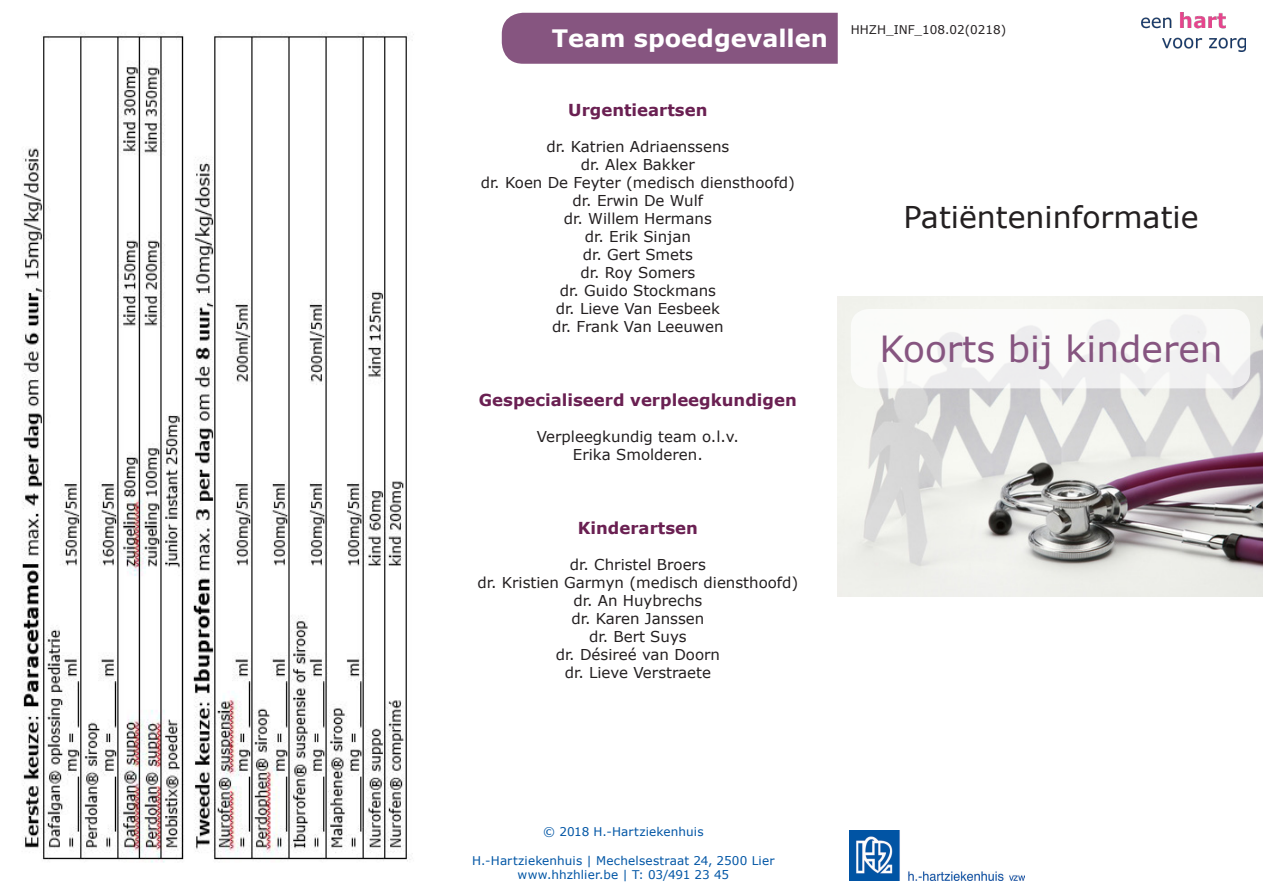
<style>
.page{position:relative;width:1263px;height:893px;background:#fff}
.page>*{position:absolute;margin:0;border:0;box-sizing:border-box;transform-origin:0 0}
.t1{font:36px "Verdana";color:#865580}
.t2{font:30px "Verdana";color:#231f20}
.t3{font:700 24px "Verdana";color:#fff}
.t4{font:700 16.5px "Verdana";color:#6a2052}
.t5{font:15px "Verdana";color:#231f20}
.t6{font:12px "Verdana";letter-spacing:.01em;color:#0155a5}
.t7{font:12px "Verdana";color:#231f20}
</style>
<div class="page">
<img style="left:838px;top:296px;width:425px;height:301px">
<div style="left:502px;top:13px;width:336px;height:51px;background:#865580"></div>
<img style="left:1142px;top:13px;width:103px;height:38px">
<img style="left:850px;top:831px;width:174px;height:49px">
<div style="left:851px;top:309px;width:399px;height:79px;background:linear-gradient(to right,#f8f9f7,#f3f3f3);border-radius:18px"></div>
<img style="left:22px;top:33px;width:392px;height:830px">
<p class="t3" style="left:552px;top:22px;width:277px">Team spoedgevallen</p>
<p class="t4" style="left:568px;top:98px;width:141px">Urgentieartsen</p>
<p class="t5" style="left:546px;top:136px;width:184px">dr. Katrien Adriaenssens</p>
<p class="t5" style="left:581px;top:154px;width:116px">dr. Alex Bakker</p>
<p class="t5" style="left:481px;top:172px;width:316px">dr. Koen De Feyter (medisch diensthoofd)</p>
<p class="t5" style="left:573px;top:190px;width:132px">dr. Erwin De Wulf</p>
<p class="t5" style="left:564px;top:208px;width:149px">dr. Willem Hermans</p>
<p class="t5" style="left:585px;top:226px;width:108px">dr. Erik Sinjan</p>
<p class="t5" style="left:583px;top:244px;width:112px">dr. Gert Smets</p>
<p class="t5" style="left:580px;top:262px;width:116px">dr. Roy Somers</p>
<p class="t5" style="left:560px;top:280px;width:158px">dr. Guido Stockmans</p>
<p class="t5" style="left:556px;top:298px;width:166px">dr. Lieve Van Eesbeek</p>
<p class="t5" style="left:552px;top:316px;width:173px">dr. Frank Van Leeuwen</p>
<p class="t4" style="left:479px;top:388px;width:319px">Gespecialiseerd verpleegkundigen</p>
<p class="t5" style="left:537px;top:426px;width:204px">Verpleegkundig team o.l.v.</p>
<p class="t5" style="left:573px;top:444px;width:131px">Erika Smolderen.</p>
<p class="t4" style="left:578px;top:516px;width:122px">Kinderartsen</p>
<p class="t5" style="left:570px;top:554px;width:137px">dr. Christel Broers</p>
<p class="t5" style="left:477px;top:572px;width:322px">dr. Kristien Garmyn (medisch diensthoofd)</p>
<p class="t5" style="left:573px;top:590px;width:130px">dr. An Huybrechs</p>
<p class="t5" style="left:571px;top:608px;width:134px">dr. Karen Janssen</p>
<p class="t5" style="left:589px;top:626px;width:99px">dr. Bert Suys</p>
<p class="t5" style="left:556px;top:644px;width:166px">dr. Désireé van Doorn</p>
<p class="t5" style="left:565px;top:662px;width:148px">dr. Lieve Verstraete</p>
<p class="t7" style="left:851px;top:22px;width:157px">HHZH_INF_108.02(0218)</p>
<p class="t2" style="left:904px;top:196px;width:296px">Patiënteninformatie</p>
<p class="t1" style="left:879px;top:325px;width:345px">Koorts bij kinderen</p>
<p class="t6" style="left:543px;top:823px;width:162px">© 2018 H.-Hartziekenhuis</p>
<p class="t6" style="left:472px;top:852px;width:304px">H.-Hartziekenhuis | Mechelsestraat 24, 2500 Lier</p>
<p class="t6" style="left:518px;top:867px;width:213px">www.hhzhlier.be | T: 03/491 23 45</p>
</div>
